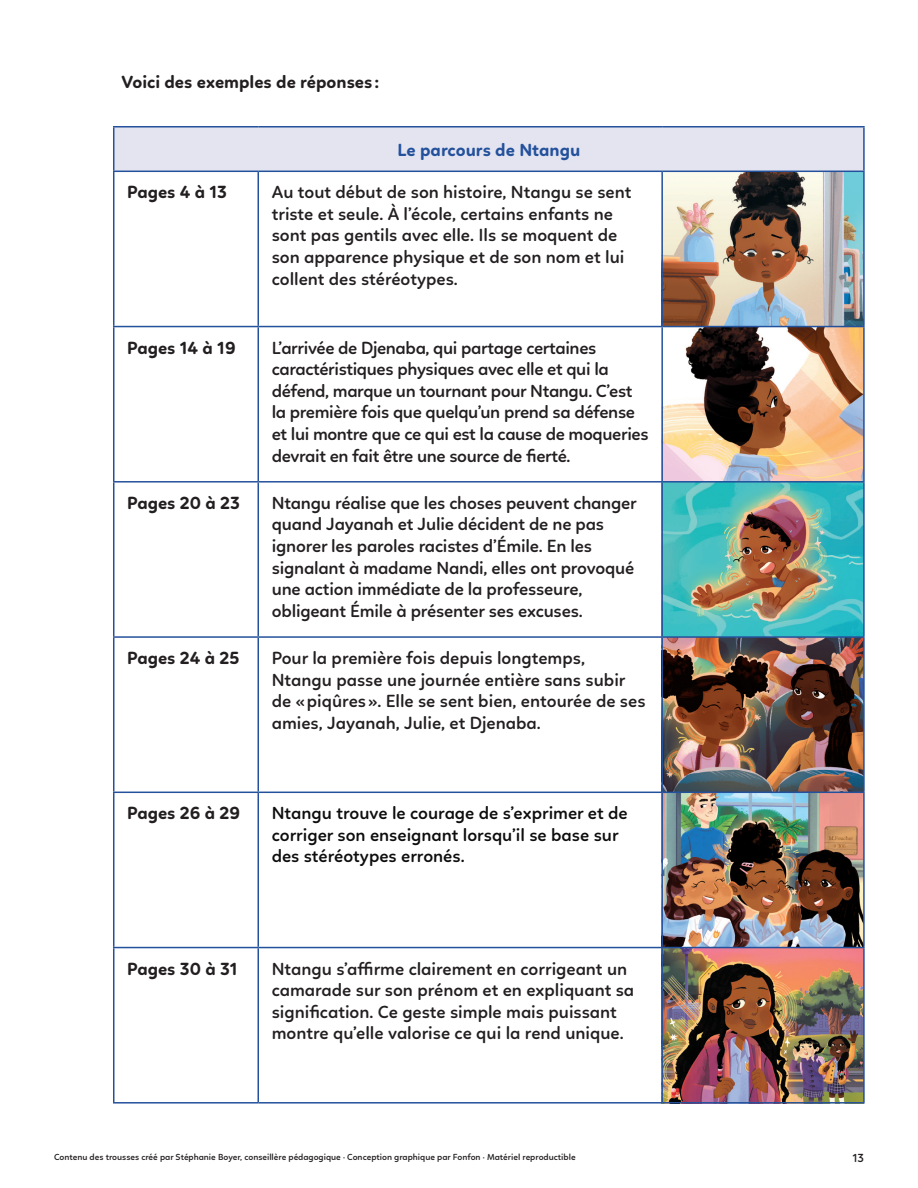
<style>
.page{position:relative;width:918px;height:1188px;background:#fff}
.page>*{position:absolute;margin:0;border:0;box-sizing:border-box;transform-origin:0 0}
.t1{font:600 18px/21.6px "Linotte";letter-spacing:-.01em;color:#231f20}
.t2{font:600 18px/21.6px "Linotte";color:#0d0d0d}
.t3{font:700 18px "Linotte";color:#231f20}
.t4{font:700 18px "Linotte";color:#24519b}
.t5{font:600 12px "Linotte";color:#231f20}
.t6{font:600 9px "Linotte";color:#231f20}
</style>
<div class="page">
<img style="left:663px;top:172px;width:200px;height:930px">
<div style="left:114px;top:127px;width:750px;height:44px;background:#e3e4f0"></div>
<hr style="left:113px;top:128px;width:1px;height:43px;background:#24519b">
<hr style="left:113px;top:126px;width:145px;height:2px;background:#24519b">
<hr style="left:258px;top:126px;width:404px;height:2px;background:#24519b">
<hr style="left:662px;top:126px;width:203px;height:2px;background:#24519b">
<hr style="left:863px;top:128px;width:2px;height:43px;background:#24519b">
<hr style="left:113px;top:172px;width:1px;height:154px;background:#24519b">
<hr style="left:113px;top:327px;width:1px;height:154px;background:#24519b">
<hr style="left:113px;top:483px;width:1px;height:153px;background:#24519b">
<hr style="left:113px;top:638px;width:1px;height:154px;background:#24519b">
<hr style="left:113px;top:793px;width:1px;height:154px;background:#24519b">
<hr style="left:113px;top:948px;width:1px;height:154px;background:#24519b">
<hr style="left:113px;top:171px;width:145px;height:1px;background:#24519b">
<hr style="left:258px;top:171px;width:404px;height:1px;background:#24519b">
<hr style="left:662px;top:171px;width:203px;height:1px;background:#24519b">
<hr style="left:258px;top:172px;width:1px;height:154px;background:#24519b">
<hr style="left:661px;top:172px;width:2px;height:154px;background:#24519b">
<hr style="left:863px;top:172px;width:2px;height:154px;background:#24519b">
<hr style="left:258px;top:327px;width:1px;height:154px;background:#24519b">
<hr style="left:661px;top:327px;width:2px;height:154px;background:#24519b">
<hr style="left:863px;top:327px;width:2px;height:154px;background:#24519b">
<hr style="left:258px;top:483px;width:1px;height:153px;background:#24519b">
<hr style="left:661px;top:483px;width:2px;height:153px;background:#24519b">
<hr style="left:863px;top:483px;width:2px;height:153px;background:#24519b">
<hr style="left:258px;top:638px;width:1px;height:154px;background:#24519b">
<hr style="left:661px;top:638px;width:2px;height:154px;background:#24519b">
<hr style="left:863px;top:638px;width:2px;height:154px;background:#24519b">
<hr style="left:258px;top:793px;width:1px;height:154px;background:#24519b">
<hr style="left:661px;top:793px;width:2px;height:154px;background:#24519b">
<hr style="left:863px;top:793px;width:2px;height:154px;background:#24519b">
<hr style="left:258px;top:948px;width:1px;height:154px;background:#24519b">
<hr style="left:661px;top:948px;width:2px;height:154px;background:#24519b">
<hr style="left:863px;top:948px;width:2px;height:154px;background:#24519b">
<hr style="left:113px;top:326px;width:145px;height:1px;background:#24519b">
<hr style="left:258px;top:326px;width:404px;height:1px;background:#24519b">
<hr style="left:662px;top:326px;width:203px;height:1px;background:#24519b">
<hr style="left:113px;top:481px;width:145px;height:2px;background:#24519b">
<hr style="left:258px;top:481px;width:404px;height:2px;background:#24519b">
<hr style="left:662px;top:481px;width:203px;height:2px;background:#24519b">
<hr style="left:113px;top:636px;width:145px;height:2px;background:#24519b">
<hr style="left:258px;top:636px;width:404px;height:2px;background:#24519b">
<hr style="left:662px;top:636px;width:203px;height:2px;background:#24519b">
<hr style="left:113px;top:792px;width:145px;height:1px;background:#24519b">
<hr style="left:258px;top:792px;width:404px;height:1px;background:#24519b">
<hr style="left:662px;top:792px;width:203px;height:1px;background:#24519b">
<hr style="left:113px;top:947px;width:145px;height:1px;background:#24519b">
<hr style="left:258px;top:947px;width:404px;height:1px;background:#24519b">
<hr style="left:662px;top:947px;width:203px;height:1px;background:#24519b">
<hr style="left:113px;top:1102px;width:145px;height:2px;background:#24519b">
<hr style="left:258px;top:1102px;width:404px;height:2px;background:#24519b">
<hr style="left:662px;top:1102px;width:203px;height:2px;background:#24519b">
<p class="t3" style="left:121px;top:71px;width:259px">Voici des exemples de réponses :</p>
<p class="t4" style="left:397px;top:139px;width:184px">Le parcours de Ntangu</p>
<p class="t3" style="left:127px;top:182px;width:101px">Pages 4 à 13</p>
<p class="t1" style="left:272px;top:181px;width:361px">Au tout début de son histoire, Ntangu se sent triste et seule. À l’école, certains enfants ne sont pas gentils avec elle. Ils se moquent de son apparence physique et de son nom et lui collent des stéréotypes.</p>
<p class="t3" style="left:127px;top:337px;width:110px">Pages 14 à 19</p>
<p class="t1" style="left:272px;top:337px;width:378px">L’arrivée de Djenaba, qui partage certaines caractéristiques physiques avec elle et qui la défend, marque un tournant pour Ntangu. C’est la première fois que quelqu’un prend sa défense et lui montre que ce qui est la cause de moqueries devrait en fait être une source de fierté.</p>
<p class="t3" style="left:127px;top:492px;width:114px">Pages 20 à 23</p>
<p class="t1" style="left:272px;top:492px;width:367px">Ntangu réalise que les choses peuvent changer quand Jayanah et Julie décident de ne pas ignorer les paroles racistes d’Émile. En les signalant à madame Nandi, elles ont provoqué une action immédiate de la professeure, obligeant Émile à présenter ses excuses.</p>
<p class="t3" style="left:127px;top:647px;width:114px">Pages 24 à 25</p>
<p class="t1" style="left:272px;top:647px;width:375px">Pour la première fois depuis longtemps, Ntangu passe une journée entière sans subir de «piqûres ». Elle se sent bien, entourée de ses amies, Jayanah, Julie, et Djenaba.</p>
<p class="t3" style="left:127px;top:803px;width:114px">Pages 26 à 29</p>
<p class="t2" style="left:272px;top:802px;width:358px">Ntangu trouve le courage de s’exprimer et de corriger son enseignant lorsqu’il se base sur des stéréotypes erronés.</p>
<p class="t3" style="left:127px;top:958px;width:112px">Pages 30 à 31</p>
<p class="t1" style="left:272px;top:958px;width:364px">Ntangu s’affirme clairement en corrigeant un camarade sur son prénom et en expliquant sa signification. Ce geste simple mais puissant montre qu’elle valorise ce qui la rend unique.</p>
<p class="t6" style="left:54px;top:1152px;width:523px">Contenu des trousses créé par Stéphanie Boyer, conseillère pédagogique · Conception graphique par Fonfon · Matériel reproductible</p>
<p class="t5" style="left:852px;top:1151px;width:13px">13</p>
</div>
